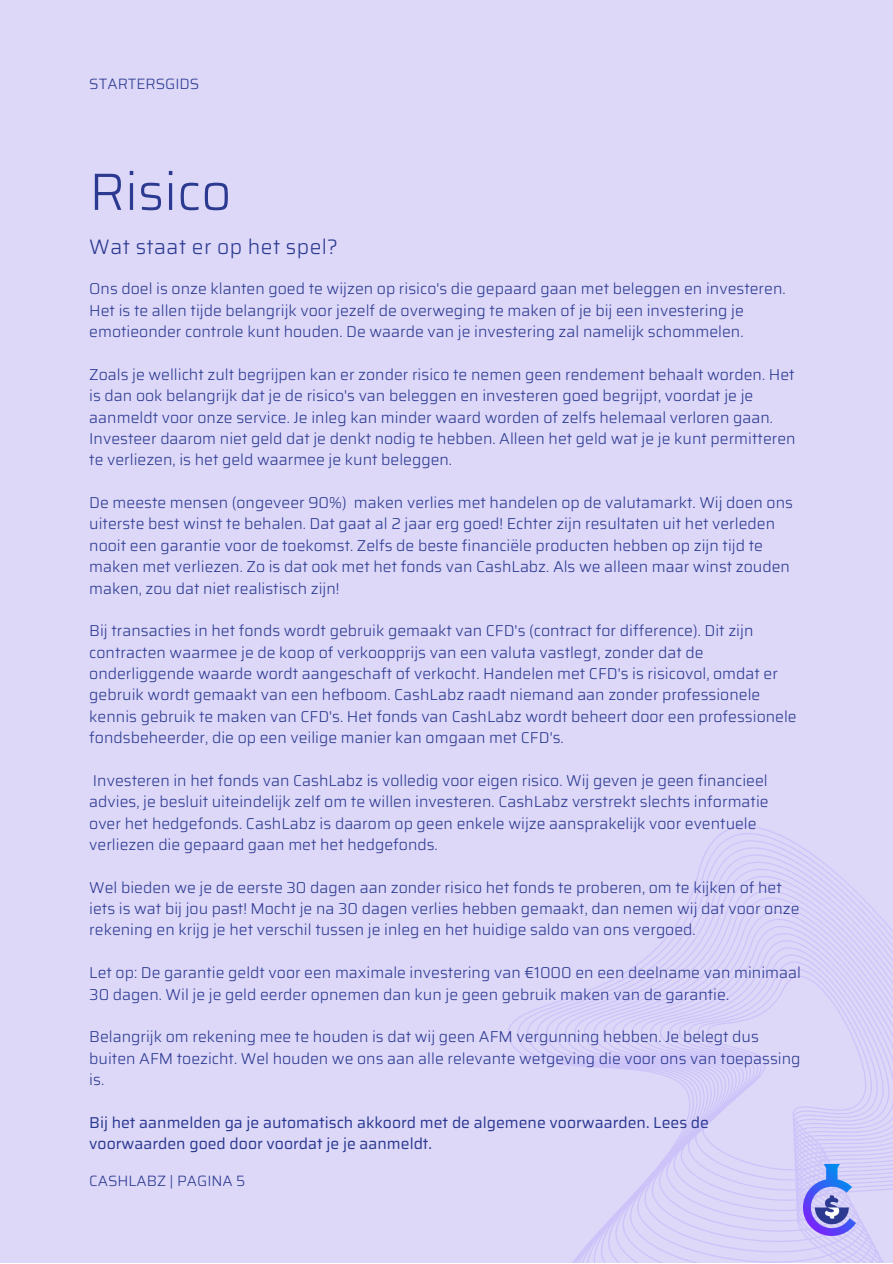
<style>
.page{position:relative;width:893px;height:1264px;background:#fff}
.page>*{position:absolute;margin:0;border:0;box-sizing:border-box;transform-origin:0 0}
.t1{font:300 52.5px "Saira";color:#2b3990}
.t2{font:300 21px "Saira";letter-spacing:.02em;color:#2b3990}
.t3{font:300 15.75px/21.3px "Saira";color:#2b3990}
.t4{font:15.75px/21.3px "Saira";color:#2b3990}
.t5{font:300 15px "Saira";color:#2b3990}
</style>
<div class="page">
<div style="left:0;top:0;width:892px;height:1262px;background:#ddd8f8"></div>
<svg style="left:508px;top:826px;width:384px;height:436px"></svg>
<img style="left:803px;top:1164px;width:52px;height:71px">
<p class="t5" style="left:89px;top:72px;width:112px">STARTERSGIDS</p>
<p class="t1" style="left:89px;top:150px;width:144px">Risico</p>
<p class="t2" style="left:89px;top:231px;width:250px">Wat staat er op het spel?</p>
<p class="t3" style="left:89px;top:278px;width:697px">Ons doel is onze klanten goed te wijzen op risico's die gepaard gaan met beleggen en investeren.<br>Het is te allen tijde belangrijk voor jezelf de overweging te maken of je bij een investering je emotieonder controle kunt houden. De waarde van je investering zal namelijk schommelen.</p>
<p class="t3" style="left:89px;top:364px;width:707px">Zoals je wellicht zult begrijpen kan er zonder risico te nemen geen rendement behaalt worden. Het is dan ook belangrijk dat je de risico's van beleggen en investeren goed begrijpt, voordat je je aanmeldt voor onze service. Je inleg kan minder waard worden of zelfs helemaal verloren gaan.<br>Investeer daarom niet geld dat je denkt nodig te hebben. Alleen het geld wat je je kunt permitteren te verliezen, is het geld waarmee je kunt beleggen.</p>
<p class="t3" style="left:89px;top:492px;width:705px">De meeste mensen (ongeveer 90%) maken verlies met handelen op de valutamarkt. Wij doen ons uiterste best winst te behalen. Dat gaat al 2 jaar erg goed! Echter zijn resultaten uit het verleden nooit een garantie voor de toekomst. Zelfs de beste financiële producten hebben op zijn tijd te maken met verliezen. Zo is dat ook met het fonds van CashLabz. Als we alleen maar winst zouden maken, zou dat niet realistisch zijn!</p>
<p class="t3" style="left:89px;top:620px;width:709px">Bij transacties in het fonds wordt gebruik gemaakt van CFD's (contract for difference). Dit zijn contracten waarmee je de koop of verkoopprijs van een valuta vastlegt, zonder dat de onderliggende waarde wordt aangeschaft of verkocht. Handelen met CFD's is risicovol, omdat er gebruik wordt gemaakt van een hefboom. CashLabz raadt niemand aan zonder professionele kennis gebruik te maken van CFD's. Het fonds van CashLabz wordt beheert door een professionele fondsbeheerder, die op een veilige manier kan omgaan met CFD's.</p>
<p class="t3" style="left:89px;top:769px;width:681px">Investeren in het fonds van CashLabz is volledig voor eigen risico. Wij geven je geen financieel advies, je besluit uiteindelijk zelf om te willen investeren. CashLabz verstrekt slechts informatie over het hedgefonds. CashLabz is daarom op geen enkele wijze aansprakelijk voor eventuele verliezen die gepaard gaan met het hedgefonds.</p>
<p class="t3" style="left:89px;top:876px;width:711px">Wel bieden we je de eerste 30 dagen aan zonder risico het fonds te proberen, om te kijken of het iets is wat bij jou past! Mocht je na 30 dagen verlies hebben gemaakt, dan nemen wij dat voor onze rekening en krijg je het verschil tussen je inleg en het huidige saldo van ons vergoed.</p>
<p class="t3" style="left:89px;top:962px;width:713px">Let op: De garantie geldt voor een maximale investering van €1000 en een deelname van minimaal<br>30 dagen. Wil je je geld eerder opnemen dan kun je geen gebruik maken van de garantie.</p>
<p class="t3" style="left:89px;top:1026px;width:712px">Belangrijk om rekening mee te houden is dat wij geen AFM vergunning hebben. Je belegt dus buiten AFM toezicht. Wel houden we ons aan alle relevante wetgeving die voor ons van toepassing is.</p>
<p class="t4" style="left:89px;top:1111px;width:621px">Bij het aanmelden ga je automatisch akkoord met de algemene voorwaarden. Lees de voorwaarden goed door voordat je je aanmeldt.</p>
<p class="t5" style="left:89px;top:1169px;width:158px">CASHLABZ | PAGINA 5</p>
</div>
